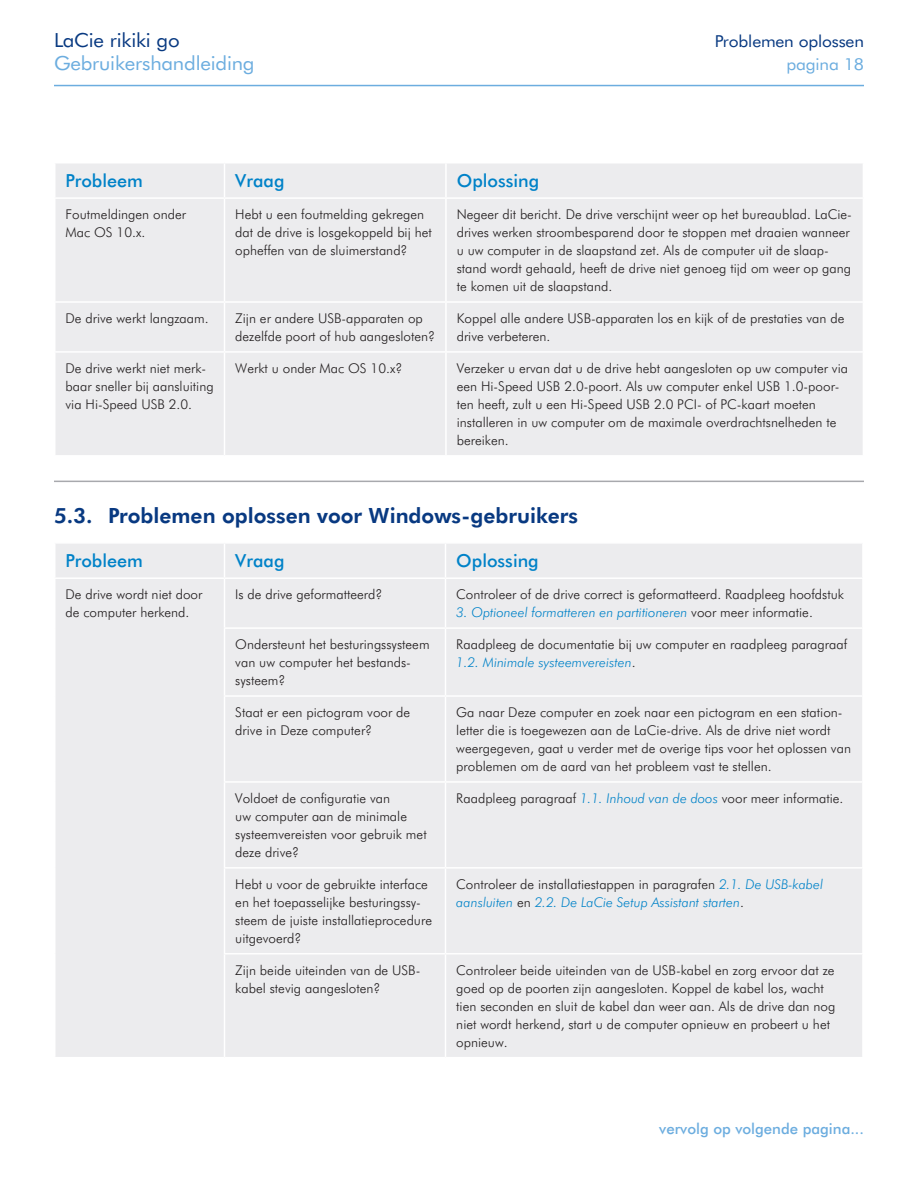
<style>
.page{position:relative;width:918px;height:1188px;background:#fff}
.page>*{position:absolute;margin:0;border:0;box-sizing:border-box;transform-origin:0 0}
._1_1_Heading{font:800 21px "Futura BT";color:#083981}
.t1{font:19.5px "Futura BT";letter-spacing:-.01em;color:#6caddf;scale:1.05 1}
.t2{font:19.5px "Futura BT";letter-spacing:-.01em;color:#083981;scale:1.05 1}
._1_1_1_Heading__no_T{font:500 18px "Futura BT";color:#0082c8}
.t3{font:16.5px "Futura BT";letter-spacing:-.01em;color:#083981;scale:1.05 1}
.t4{font:16.5px "Futura BT";letter-spacing:-.01em;color:#6caddf;scale:1.05 1}
.continued{font:500 15px "Futura BT";color:#6caddf}
.t5{font:300 13.5px/18px "Futura BT";color:#231f20}
.t6{font:italic 300 13.5px/18px "Futura BT";color:#0082c8}
.s1{font-style:normal;color:#231f20}
.s2{font-style:italic;color:#0082c8}
</style>
<div class="page">
<hr style="left:54px;top:85px;width:810px;height:1px;background:#6caddf">
<hr style="left:54px;top:481px;width:810px;height:1px;background:#a8a9ad">
<div style="left:56px;top:164px;width:807px;height:291px;background:#ececee"></div>
<hr style="left:54px;top:197px;width:171px;height:2px;background:#fff">
<hr style="left:224px;top:164px;width:1px;height:33px;background:#fff">
<hr style="left:225px;top:197px;width:221px;height:2px;background:#fff">
<hr style="left:445px;top:164px;width:2px;height:33px;background:#fff">
<hr style="left:446px;top:197px;width:418px;height:2px;background:#fff">
<hr style="left:224px;top:199px;width:1px;height:102px;background:#fff">
<hr style="left:445px;top:199px;width:2px;height:102px;background:#fff">
<hr style="left:54px;top:301px;width:171px;height:2px;background:#fff">
<hr style="left:224px;top:303px;width:1px;height:48px;background:#fff">
<hr style="left:225px;top:301px;width:221px;height:2px;background:#fff">
<hr style="left:445px;top:303px;width:2px;height:48px;background:#fff">
<hr style="left:446px;top:301px;width:418px;height:2px;background:#fff">
<hr style="left:54px;top:351px;width:171px;height:2px;background:#fff">
<hr style="left:224px;top:353px;width:1px;height:102px;background:#fff">
<hr style="left:225px;top:351px;width:221px;height:2px;background:#fff">
<hr style="left:445px;top:353px;width:2px;height:102px;background:#fff">
<hr style="left:446px;top:351px;width:418px;height:2px;background:#fff">
<div style="left:56px;top:544px;width:806px;height:513px;background:#ececee"></div>
<hr style="left:54px;top:577px;width:171px;height:2px;background:#fff">
<hr style="left:224px;top:544px;width:1px;height:33px;background:#fff">
<hr style="left:225px;top:577px;width:221px;height:2px;background:#fff">
<hr style="left:445px;top:544px;width:1px;height:33px;background:#fff">
<hr style="left:446px;top:577px;width:418px;height:2px;background:#fff">
<hr style="left:445px;top:579px;width:1px;height:48px;background:#fff">
<hr style="left:224px;top:627px;width:222px;height:2px;background:#fff">
<hr style="left:445px;top:629px;width:1px;height:66px;background:#fff">
<hr style="left:446px;top:627px;width:418px;height:2px;background:#fff">
<hr style="left:224px;top:695px;width:222px;height:2px;background:#fff">
<hr style="left:445px;top:697px;width:1px;height:84px;background:#fff">
<hr style="left:446px;top:695px;width:418px;height:2px;background:#fff">
<hr style="left:224px;top:781px;width:222px;height:2px;background:#fff">
<hr style="left:445px;top:783px;width:1px;height:84px;background:#fff">
<hr style="left:446px;top:781px;width:418px;height:2px;background:#fff">
<hr style="left:224px;top:867px;width:222px;height:2px;background:#fff">
<hr style="left:445px;top:869px;width:1px;height:84px;background:#fff">
<hr style="left:446px;top:867px;width:418px;height:2px;background:#fff">
<hr style="left:224px;top:953px;width:222px;height:2px;background:#fff">
<hr style="left:445px;top:955px;width:1px;height:102px;background:#fff">
<hr style="left:446px;top:953px;width:418px;height:2px;background:#fff">
<hr style="left:224px;top:579px;width:1px;height:48px;background:#fff">
<hr style="left:224px;top:629px;width:1px;height:66px;background:#fff">
<hr style="left:224px;top:697px;width:1px;height:84px;background:#fff">
<hr style="left:224px;top:783px;width:1px;height:84px;background:#fff">
<hr style="left:224px;top:869px;width:1px;height:84px;background:#fff">
<hr style="left:224px;top:955px;width:1px;height:102px;background:#fff">
<h2 class="t2" style="left:54px;top:28px;width:121px">LaCie rikiki go</h2>
<p class="t3" style="left:715px;top:31px;width:144px">Problemen oplossen</p>
<h2 class="t1" style="left:54px;top:52px;width:193px">Gebruikershandleiding</h2>
<p class="t4" style="left:786px;top:55px;width:76px">pagina 18</p>
<p class="_1_1_1_Heading__no_T" style="left:66px;top:170px;width:79px">Probleem</p>
<p class="_1_1_1_Heading__no_T" style="left:235px;top:170px;width:51px">Vraag</p>
<p class="_1_1_1_Heading__no_T" style="left:457px;top:170px;width:84px">Oplossing</p>
<p class="t5" style="left:66px;top:205px;width:122px">Foutmeldingen onder<br>Mac OS 10.x.</p>
<p class="t5" style="left:235px;top:205px;width:198px">Hebt u een foutmelding gekregen dat de drive is losgekoppeld bij het opheffen van de sluimerstand?</p>
<p class="t5" style="left:457px;top:205px;width:397px">Negeer dit bericht. De drive verschijnt weer op het bureaublad. LaCie&shy;drives werken stroombesparend door te stoppen met draaien wanneer u uw computer in de slaapstand zet. Als de computer uit de slaap&shy;stand wordt gehaald, heeft de drive niet genoeg tijd om weer op gang te komen uit de slaapstand.</p>
<p class="t5" style="left:66px;top:309px;width:145px">De drive werkt langzaam.</p>
<p class="t5" style="left:235px;top:309px;width:201px">Zijn er andere USB-apparaten op dezelfde poort of hub aangesloten?</p>
<p class="t5" style="left:457px;top:309px;width:389px">Koppel alle andere USB-apparaten los en kijk of de prestaties van de drive verbeteren.</p>
<p class="t5" style="left:66px;top:359px;width:150px">De drive werkt niet merk&shy;baar sneller bij aansluiting via Hi-Speed USB 2.0.</p>
<p class="t5" style="left:235px;top:359px;width:168px">Werkt u onder Mac OS 10.x?</p>
<p class="t5" style="left:457px;top:359px;width:393px">Verzeker u ervan dat u de drive hebt aangesloten op uw computer via een Hi-Speed USB 2.0-poort. Als uw computer enkel USB 1.0-poor&shy;ten heeft, zult u een Hi-Speed USB 2.0 PCI- of PC-kaart moeten installeren in uw computer om de maximale overdrachtsnelheden te bereiken.</p>
<p class="_1_1_Heading" style="left:54px;top:502px;width:526px">5.3. Problemen oplossen voor Windows-gebruikers</p>
<p class="_1_1_1_Heading__no_T" style="left:66px;top:550px;width:79px">Probleem</p>
<p class="_1_1_1_Heading__no_T" style="left:235px;top:550px;width:51px">Vraag</p>
<p class="_1_1_1_Heading__no_T" style="left:456px;top:550px;width:84px">Oplossing</p>
<p class="t5" style="left:66px;top:585px;width:138px">De drive wordt niet door de computer herkend.</p>
<p class="t5" style="left:235px;top:585px;width:149px">Is de drive geformatteerd?</p>
<p class="t5" style="left:456px;top:585px;width:389px">Controleer of de drive correct is geformatteerd. Raadpleeg hoofdstuk</p>
<p class="t6" style="left:456px;top:603px;width:358px">3. Optioneel formatteren en partitioneren <span class="s1">voor meer informatie.</span></p>
<p class="t5" style="left:235px;top:635px;width:196px">Ondersteunt het besturingssysteem van uw computer het bestands&shy;systeem?</p>
<p class="t5" style="left:456px;top:635px;width:392px">Raadpleeg de documentatie bij uw computer en raadpleeg paragraaf<br><span class="s2">1.2. Minimale systeemvereisten</span>.</p>
<p class="t5" style="left:235px;top:703px;width:176px">Staat er een pictogram voor de drive in Deze computer?</p>
<p class="t5" style="left:456px;top:703px;width:396px">Ga naar Deze computer en zoek naar een pictogram en een station&shy;letter die is toegewezen aan de LaCie-drive. Als de drive niet wordt weergegeven, gaat u verder met de overige tips voor het oplossen van problemen om de aard van het probleem vast te stellen.</p>
<p class="t5" style="left:235px;top:789px;width:193px">Voldoet de configuratie van<br>uw computer aan de minimale systeemvereisten voor gebruik met deze drive?</p>
<p class="t5" style="left:456px;top:789px;width:389px">Raadpleeg paragraaf <span class="s2">1.1. Inhoud van de doos</span> voor meer informatie.</p>
<p class="t5" style="left:235px;top:875px;width:198px">Hebt u voor de gebruikte interface en het toepasselijke besturingssy&shy;steem de juiste installatieprocedure uitgevoerd?</p>
<p class="t6" style="left:456px;top:875px;width:368px"><span class="s1">Controleer de installatiestappen in paragrafen</span> 2.1. De USB-kabel aansluiten <span class="s1">en</span> 2.2. De LaCie Setup Assistant starten<span class="s1">.</span></p>
<p class="t5" style="left:235px;top:961px;width:187px">Zijn beide uiteinden van de USB&shy;kabel stevig aangesloten?</p>
<p class="t5" style="left:456px;top:961px;width:381px">Controleer beide uiteinden van de USB-kabel en zorg ervoor dat ze goed op de poorten zijn aangesloten. Koppel de kabel los, wacht tien seconden en sluit de kabel dan weer aan. Als de drive dan nog niet wordt herkend, start u de computer opnieuw en probeert u het opnieuw.</p>
<p class="continued" style="left:659px;top:1120px;width:206px">vervolg op volgende pagina...</p>
</div>
